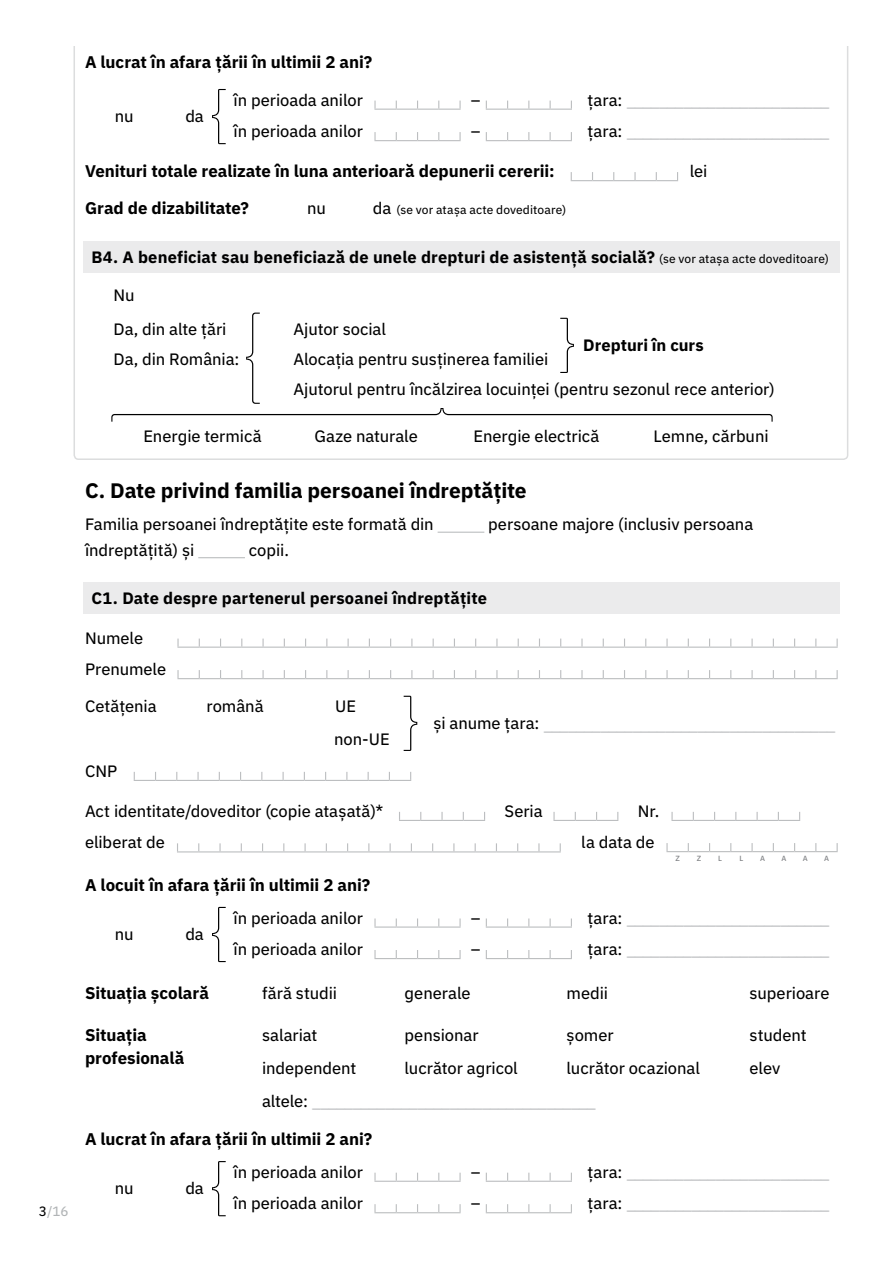
<style>
.page{position:relative;width:893px;height:1263px;background:#fff}
.page>*{position:absolute;margin:0;border:0;box-sizing:border-box;transform-origin:0 0}
.t1{font:100 61.5px "IBM Plex Sans";color:#000}
.t2{font:700 21px "IBM Plex Sans";letter-spacing:-.005em;color:#000}
.t3{font:700 16.8px "IBM Plex Sans";letter-spacing:-.005em;color:#000}
.t4{font:16.5px/30px "IBM Plex Sans Text";letter-spacing:-.005em;color:#000}
.t5{font:16.5px "IBM Plex Sans";color:#bcbec0}
.t6{font:700 16.5px "IBM Plex Sans";letter-spacing:.01em;color:#000}
.t7{font:13.5px "IBM Plex Sans Text";color:#b1b4b6}
.t8{font:12px "IBM Plex Sans Text";letter-spacing:.01em;color:#000}
.t9{font:500 7.5px "IBM Plex Sans";color:#808285}
.s1{color:#000}
.s2{font-family:"IBM Plex Sans Text";color:#000}
.s3{font-size:16.5px}
.s4{font-family:"IBM Plex Sans Text";font-weight:400;font-size:12px}
</style>
<div class="page">
<svg style="left:74px;top:46px;width:774px;height:414px"></svg>
<div style="left:83px;top:582px;width:757px;height:32px;background:#ebebec"></div>
<hr style="left:198px;top:557px;width:47px;height:1px;background:#bcbec0">
<hr style="left:438px;top:532px;width:46px;height:1px;background:#bcbec0">
<div style="left:83px;top:242px;width:757px;height:31px;background:#ebebec"></div>
<svg style="left:374px;top:918px;width:2px;height:8px"></svg>
<svg style="left:459px;top:918px;width:2px;height:8px"></svg>
<hr style="left:374px;top:926px;width:22px;height:2px;background:#bcbec0">
<hr style="left:396px;top:926px;width:22px;height:2px;background:#bcbec0">
<hr style="left:418px;top:926px;width:21px;height:2px;background:#bcbec0">
<hr style="left:439px;top:926px;width:22px;height:2px;background:#bcbec0">
<hr style="left:486px;top:926px;width:22px;height:2px;background:#bcbec0">
<hr style="left:508px;top:926px;width:21px;height:2px;background:#bcbec0">
<hr style="left:529px;top:926px;width:21px;height:2px;background:#bcbec0">
<hr style="left:550px;top:926px;width:22px;height:2px;background:#bcbec0">
<svg style="left:374px;top:950px;width:87px;height:9px"></svg>
<svg style="left:486px;top:950px;width:86px;height:9px"></svg>
<svg style="left:374px;top:101px;width:87px;height:9px"></svg>
<svg style="left:374px;top:132px;width:87px;height:9px"></svg>
<svg style="left:486px;top:101px;width:86px;height:9px"></svg>
<svg style="left:486px;top:132px;width:86px;height:9px"></svg>
<svg style="left:571px;top:172px;width:107px;height:9px"></svg>
<svg style="left:111px;top:313px;width:662px;height:109px"></svg>
<svg style="left:177px;top:638px;width:661px;height:10px"></svg>
<svg style="left:177px;top:670px;width:661px;height:9px"></svg>
<svg style="left:134px;top:772px;width:277px;height:9px"></svg>
<svg style="left:399px;top:812px;width:86px;height:9px"></svg>
<svg style="left:553px;top:812px;width:65px;height:9px"></svg>
<svg style="left:671px;top:812px;width:129px;height:9px"></svg>
<svg style="left:177px;top:843px;width:384px;height:9px"></svg>
<svg style="left:666px;top:843px;width:172px;height:9px"></svg>
<svg style="left:374px;top:1173px;width:87px;height:9px"></svg>
<svg style="left:486px;top:1173px;width:86px;height:9px"></svg>
<svg style="left:374px;top:1204px;width:87px;height:9px"></svg>
<svg style="left:486px;top:1204px;width:86px;height:9px"></svg>
<p class="t7" style="left:39px;top:1200px;width:31px"><span class="s1">3</span>/16</p>
<p class="t3" style="left:85px;top:49px;width:289px">A lucrat în afara țării în ultimii 2 ani?</p>
<p class="t4" style="left:185px;top:100px;width:20px">da</p>
<p class="t1" style="left:210px;top:69px;width:21px">{</p>
<p class="t4" style="left:234px;top:83px;width:131px">în perioada anilor</p>
<p class="t4" style="left:471px;top:83px;width:11px">–</p>
<p class="t5" style="left:587px;top:87px;width:244px"><span class="s2">țara:</span> _________________________</p>
<p class="t4" style="left:115px;top:100px;width:20px">nu</p>
<p class="t4" style="left:234px;top:115px;width:131px">în perioada anilor</p>
<p class="t4" style="left:471px;top:115px;width:11px">–</p>
<p class="t5" style="left:587px;top:119px;width:244px"><span class="s2">țara:</span> _________________________</p>
<p class="t3" style="left:85px;top:158px;width:471px">Venituri totale realizate în luna anterioară depunerii cererii:</p>
<p class="t4" style="left:690px;top:155px;width:19px">lei</p>
<p class="t3" style="left:85px;top:195px;width:165px">Grad de dizabilitate?</p>
<p class="t4" style="left:307px;top:192px;width:20px">nu</p>
<p class="t8" style="left:373px;top:201px;width:195px"><span class="s3">da</span> (se vor atașa acte doveditoare)</p>
<p class="t6" style="left:91px;top:244px;width:739px">B4. A beneficiat sau beneficiază de unele drepturi de asistență socială? <span class="s4">(se vor atașa acte doveditoare)</span></p>
<p class="t4" style="left:114px;top:279px;width:23px">Nu</p>
<p class="t4" style="left:114px;top:312px;width:114px">Da, din alte țări</p>
<p class="t4" style="left:294px;top:312px;width:94px">Ajutor social</p>
<p class="t1" style="left:556px;top:297px;width:21px">}</p>
<p class="t6" style="left:583px;top:332px;width:122px">Drepturi în curs</p>
<p class="t4" style="left:114px;top:342px;width:128px">Da, din România:</p>
<p class="t4" style="left:294px;top:342px;width:483px">Alocația pentru susținerea familiei<br>Ajutorul pentru încălzirea locuinței (pentru sezonul rece anterior)</p>
<p class="t4" style="left:144px;top:419px;width:120px">Energie termică</p>
<p class="t4" style="left:315px;top:419px;width:105px">Gaze naturale</p>
<p class="t4" style="left:474px;top:419px;width:127px">Energie electrică</p>
<p class="t4" style="left:654px;top:419px;width:116px">Lemne, cărbuni</p>
<h3 class="t2" style="left:85px;top:474px;width:443px">C. Date privind familia persoanei îndreptățite</h3>
<p class="t4" style="left:85px;top:508px;width:350px">Familia persoanei îndreptățite este formată din</p>
<p class="t4" style="left:488px;top:508px;width:267px">persoane majore (inclusiv persoana</p>
<p class="t4" style="left:85px;top:533px;width:111px">îndreptățită) și</p>
<p class="t4" style="left:249px;top:533px;width:42px">copii.</p>
<p class="t6" style="left:91px;top:585px;width:397px">C1. Date despre partenerul persoanei îndreptățite</p>
<p class="t4" style="left:85px;top:621px;width:83px;line-height:31.5px">Numele<br>Prenumele</p>
<p class="t4" style="left:85px;top:690px;width:73px">Cetățenia</p>
<p class="t4" style="left:206px;top:690px;width:59px">română</p>
<p class="t4" style="left:335px;top:690px;width:22px">UE</p>
<p class="t1" style="left:399px;top:675px;width:21px">}</p>
<p class="t4" style="left:334px;top:723px;width:57px">non-UE</p>
<p class="t5" style="left:433px;top:712px;width:404px"><span class="s2">și anume țara:</span> ____________________________________</p>
<p class="t4" style="left:85px;top:755px;width:34px">CNP</p>
<p class="t4" style="left:85px;top:795px;width:300px">Act identitate/doveditor (copie atașată)*</p>
<p class="t4" style="left:505px;top:795px;width:40px">Seria</p>
<p class="t4" style="left:638px;top:795px;width:23px">Nr.</p>
<p class="t4" style="left:85px;top:826px;width:81px">eliberat de</p>
<p class="t4" style="left:581px;top:826px;width:75px">la data de</p>
<p class="t9" style="left:675px;top:852px;width:6px">Z</p>
<p class="t9" style="left:697px;top:852px;width:6px">Z</p>
<p class="t9" style="left:718px;top:852px;width:5px">L</p>
<p class="t9" style="left:739px;top:852px;width:5px">L</p>
<p class="t9" style="left:760px;top:852px;width:6px">A</p>
<p class="t9" style="left:781px;top:852px;width:6px">A</p>
<p class="t9" style="left:803px;top:852px;width:6px">A</p>
<p class="t9" style="left:824px;top:852px;width:6px">A</p>
<p class="t3" style="left:85px;top:871px;width:287px">A locuit în afara țării în ultimii 2 ani?</p>
<p class="t4" style="left:185px;top:918px;width:20px">da</p>
<p class="t1" style="left:210px;top:886px;width:21px">{</p>
<p class="t4" style="left:234px;top:901px;width:131px">în perioada anilor</p>
<p class="t4" style="left:471px;top:901px;width:11px">–</p>
<p class="t5" style="left:587px;top:905px;width:244px"><span class="s2">țara:</span> _________________________</p>
<p class="t4" style="left:115px;top:918px;width:20px">nu</p>
<p class="t4" style="left:234px;top:933px;width:131px">în perioada anilor</p>
<p class="t4" style="left:471px;top:933px;width:11px">–</p>
<p class="t5" style="left:587px;top:937px;width:244px"><span class="s2">țara:</span> _________________________</p>
<p class="t3" style="left:85px;top:980px;width:126px">Situația școlară</p>
<p class="t4" style="left:262px;top:977px;width:77px">fără studii</p>
<p class="t4" style="left:405px;top:977px;width:67px">generale</p>
<p class="t4" style="left:567px;top:977px;width:43px">medii</p>
<p class="t4" style="left:750px;top:977px;width:81px">superioare</p>
<p class="t3" style="left:85px;top:1022px;width:63px">Situația</p>
<p class="t4" style="left:262px;top:1019px;width:57px">salariat</p>
<p class="t4" style="left:405px;top:1019px;width:75px">pensionar</p>
<p class="t4" style="left:567px;top:1019px;width:49px">șomer</p>
<p class="t4" style="left:750px;top:1019px;width:59px">student</p>
<p class="t3" style="left:85px;top:1044px;width:101px">profesională</p>
<p class="t4" style="left:262px;top:1052px;width:96px">independent</p>
<p class="t4" style="left:405px;top:1052px;width:115px">lucrător agricol</p>
<p class="t4" style="left:567px;top:1052px;width:135px">lucrător ocazional</p>
<p class="t4" style="left:750px;top:1052px;width:32px">elev</p>
<p class="t5" style="left:262px;top:1088px;width:336px"><span class="s2">altele:</span> ___________________________________</p>
<p class="t3" style="left:85px;top:1125px;width:289px">A lucrat în afara țării în ultimii 2 ani?</p>
<p class="t4" style="left:185px;top:1172px;width:20px">da</p>
<p class="t1" style="left:210px;top:1141px;width:21px">{</p>
<p class="t4" style="left:234px;top:1155px;width:131px">în perioada anilor</p>
<p class="t4" style="left:471px;top:1155px;width:11px">–</p>
<p class="t5" style="left:587px;top:1159px;width:244px"><span class="s2">țara:</span> _________________________</p>
<p class="t4" style="left:115px;top:1172px;width:20px">nu</p>
<p class="t4" style="left:234px;top:1187px;width:131px">în perioada anilor</p>
<p class="t4" style="left:471px;top:1187px;width:11px">–</p>
<p class="t5" style="left:587px;top:1191px;width:244px"><span class="s2">țara:</span> _________________________</p>
</div>
